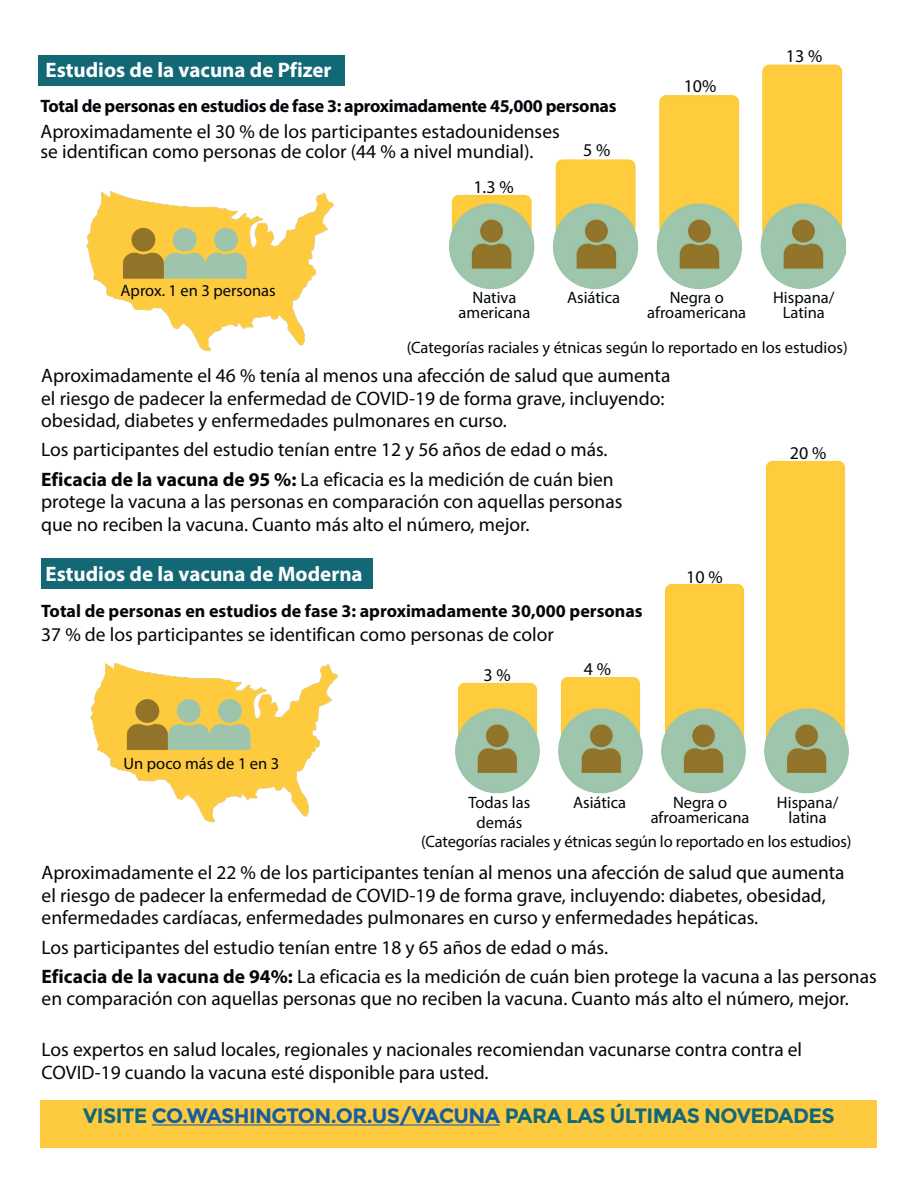
<style>
.page{position:relative;width:918px;height:1188px;background:#fff}
.page>*{position:absolute;margin:0;border:0;box-sizing:border-box;transform-origin:0 0}
.Bullet_List{font:700 21px "Myriad Pro";color:#fff}
.t1{font:700 20.7px "Montserrat";letter-spacing:-.03em;color:#136876}
.Bullet_List-2{font:19.5px/22.5px "Myriad Pro";color:#03060a}
.Bullet_List-3{font:700 18px "Myriad Pro";color:#03060a}
.Bullet_List-4{font:700 18px "Myriad Pro";letter-spacing:-.02em;color:#03060a}
.Bullet_List-5{font:18px "Myriad Pro";color:#03060a}
.Bullet_List-6{font:16.5px/15px "Myriad Pro";color:#03060a;text-align:center}
.s1{font-weight:700}
.s2{color:#175d9e}
</style>
<div class="page">
<img style="left:455px;top:460px;width:394px;height:334px">
<div style="left:40px;top:1100px;width:838px;height:48px;background:#fdca40"></div>
<hr style="left:152px;top:1124px;width:348px;height:2px;background:#175d9e">
<img style="left:449px;top:64px;width:397px;height:225px">
<img style="left:86px;top:191px;width:248px;height:161px">
<img style="left:90px;top:662px;width:248px;height:161px">
<div style="left:38px;top:55px;width:307px;height:31px;background:#136876"></div>
<div style="left:41px;top:558px;width:332px;height:31px;background:#136876"></div>
<p class="Bullet_List" style="left:45px;top:57px;width:288px">Estudios de la vacuna de Pfizer</p>
<p class="Bullet_List-4" style="left:40px;top:94px;width:577px">Total de personas en estudios de fase 3: aproximadamente 45,000 personas</p>
<p class="Bullet_List-2" style="left:40px;top:122px;width:521px;line-height:19.5px">Aproximadamente el 30 % de los participantes estadounidenses se identifican como personas de color (44 % a nivel mundial).</p>
<p class="Bullet_List-5" style="left:583px;top:139px;width:29px">5 %</p>
<p class="Bullet_List-5" style="left:473px;top:176px;width:42px">1.3 %</p>
<p class="Bullet_List-5" style="left:684px;top:75px;width:34px">10%</p>
<p class="Bullet_List-5" style="left:786px;top:45px;width:38px">13%</p>
<p class="Bullet_List-6" style="left:121px;top:283px;width:157px">Aprox. 1 en 3 personas</p>
<p class="Bullet_List-6" style="left:473px;top:290px;width:45px">Nativa</p>
<p class="Bullet_List-6" style="left:567px;top:290px;width:54px">Asiática</p>
<p class="Bullet_List-6" style="left:459px;top:305px;width:73px">americana</p>
<p class="Bullet_List-6" style="left:647px;top:290px;width:100px">Negra o afroamericana</p>
<p class="Bullet_List-6" style="left:773px;top:290px;width:63px">Hispana/<br>Latina</p>
<p class="Bullet_List-6" style="left:407px;top:340px;width:443px">(Categorías raciales y étnicas según lo reportado en los estudios)</p>
<p class="Bullet_List-2" style="left:41px;top:364px;width:631px">Aproximadamente el 46 % tenía al menos una afección de salud que aumenta el riesgo de padecer la enfermedad de COVID-19 de forma grave, incluyendo: obesidad, diabetes y enfermedades pulmonares en curso.</p>
<p class="Bullet_List-2" style="left:41px;top:438px;width:568px">Los participantes del estudio tenían entre 12 y 56 años de edad o más.</p>
<p class="Bullet_List-2" style="left:41px;top:468px;width:583px"><span class="s1">Eficacia de la vacuna de 95 %:</span> La eficacia es la medición de cuán bien protege la vacuna a las personas en comparación con aquellas personas que no reciben la vacuna. Cuanto más alto el número, mejor.</p>
<p class="Bullet_List-5" style="left:790px;top:442px;width:38px">20 %</p>
<p class="Bullet_List" style="left:45px;top:561px;width:319px">Estudios de la vacuna de Moderna</p>
<p class="Bullet_List-3" style="left:41px;top:599px;width:603px">Total de personas en estudios de fase 3: aproximadamente 30,000 personas</p>
<p class="Bullet_List-2" style="left:41px;top:623px;width:514px">37 % de los participantes se identifican como personas de color</p>
<p class="Bullet_List-6" style="left:124px;top:756px;width:157px">Un poco más de 1 en 3</p>
<p class="Bullet_List-5" style="left:483px;top:663px;width:29px">3 %</p>
<p class="Bullet_List-5" style="left:584px;top:657px;width:29px">4 %</p>
<p class="Bullet_List-5" style="left:686px;top:565px;width:38px">10 %</p>
<p class="Bullet_List-6" style="left:468px;top:795px;width:63px">Todas las</p>
<p class="Bullet_List-6" style="left:573px;top:795px;width:54px">Asiática</p>
<p class="Bullet_List-6" style="left:476px;top:815px;width:47px">demás</p>
<p class="Bullet_List-2" style="left:42px;top:861px;width:804px">Aproximadamente el 22 % de los participantes tenían al menos una afección de salud que aumenta el riesgo de padecer la enfermedad de COVID-19 de forma grave, incluyendo: diabetes, obesidad, enfermedades cardíacas, enfermedades pulmonares en curso y enfermedades hepáticas.</p>
<p class="Bullet_List-2" style="left:42px;top:936px;width:568px">Los participantes del estudio tenían entre 18 y 65 años de edad o más.</p>
<p class="Bullet_List-2" style="left:42px;top:965px;width:837px"><span class="s1">Eficacia de la vacuna de 94%:</span> La eficacia es la medición de cuán bien protege la vacuna a las personas en comparación con aquellas personas que no reciben la vacuna. Cuanto más alto el número, mejor.</p>
<p class="Bullet_List-2" style="left:42px;top:1038px;width:762px">Los expertos en salud locales, regionales y nacionales recomiendan vacunarse contra contra el<br>COVID-19 cuando la vacuna esté disponible para usted.</p>
<p class="Bullet_List-6" style="left:777px;top:795px;width:63px">Hispana/ latina</p>
<p class="Bullet_List-6" style="left:651px;top:795px;width:100px">Negra o afroamericana</p>
<p class="Bullet_List-6" style="left:421px;top:833px;width:432px">(Categorías raciales y étnicas según lo reportado en los estudios)</p>
<p class="t1" style="left:83px;top:1104px;width:753px">VISITE <span class="s2">CO.WASHINGTON.OR.US/VACUNA</span> PARA LAS ÚLTIMAS NOVEDADES</p>
</div>
